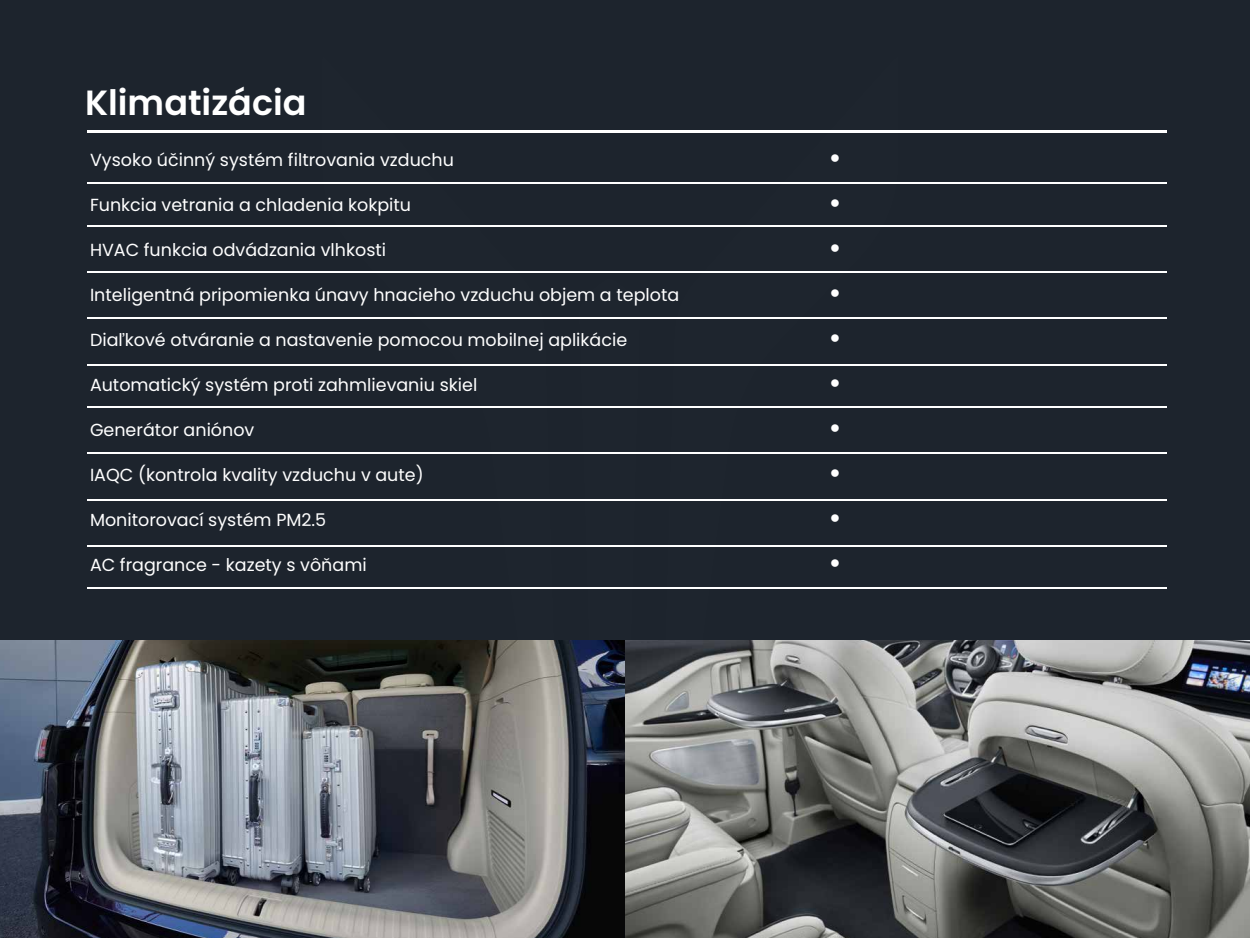
<style>
.page{position:relative;width:1250px;height:938px;background:#1d242d}
.page>*{position:absolute;margin:0;border:0;box-sizing:border-box;transform-origin:0 0}
.t1{font:600 35px "Poppins";color:#fff}
.t2{font:17.5px "Poppins";color:#fff}
.t3{font:17.5px "Arial";color:#fff}
</style>
<div class="page">
<svg style="left:662px;top:132px;width:237px;height:456px"></svg>
<svg style="left:321px;top:132px;width:236px;height:456px"></svg>
<svg style="left:579px;top:317px;width:69px;height:271px"></svg>
<hr style="left:87px;top:130px;width:1080px;height:2px;background:#fff">
<hr style="left:87px;top:182px;width:1080px;height:2px;background:#fff">
<hr style="left:87px;top:225px;width:1080px;height:1px;background:#fff">
<hr style="left:87px;top:271px;width:1080px;height:1px;background:#fff">
<hr style="left:87px;top:318px;width:1080px;height:1px;background:#fff">
<hr style="left:87px;top:364px;width:1080px;height:1px;background:#fff">
<hr style="left:87px;top:406px;width:1080px;height:2px;background:#fff">
<hr style="left:87px;top:452px;width:1080px;height:2px;background:#fff">
<hr style="left:87px;top:499px;width:1080px;height:1px;background:#fff">
<hr style="left:87px;top:545px;width:1080px;height:1px;background:#fff">
<hr style="left:87px;top:588px;width:1080px;height:1px;background:#fff">
<img style="left:0;top:640px;width:1250px;height:298px">
<h1 class="t1" style="left:85px;top:82px;width:223px">Klimatizácia</h1>
<p class="t2" style="left:90px;top:150px;width:365px">Vysoko účinný systém filtrovania vzduchu</p>
<p class="t2" style="left:90px;top:195px;width:323px">Funkcia vetrania a chladenia kokpitu</p>
<p class="t2" style="left:90px;top:240px;width:298px">HVAC funkcia odvádzania vlhkosti</p>
<p class="t2" style="left:90px;top:285px;width:591px">Inteligentná pripomienka únavy hnacieho vzduchu objem a teplota</p>
<p class="t2" style="left:90px;top:330px;width:539px">Diaľkové otváranie a nastavenie pomocou mobilnej aplikácie</p>
<p class="t2" style="left:90px;top:375px;width:389px">Automatický systém proti zahmlievaniu skiel</p>
<p class="t2" style="left:90px;top:420px;width:166px">Generátor aniónov</p>
<p class="t2" style="left:90px;top:465px;width:335px">IAQC (kontrola kvality vzduchu v aute)</p>
<p class="t2" style="left:90px;top:510px;width:238px">Monitorovací systém PM2.5</p>
<p class="t2" style="left:90px;top:555px;width:278px">AC fragrance - kazety s vôňami</p>
<h1 class="t1" style="left:92px;top:89px;width:260px">Asistenti jazdy</h1>
<p class="t3" style="left:830px;top:144px;width:12px">●</p>
<p class="t3" style="left:830px;top:189px;width:12px">●</p>
<p class="t3" style="left:830px;top:234px;width:12px">●</p>
<p class="t3" style="left:830px;top:279px;width:12px">●</p>
<p class="t3" style="left:830px;top:324px;width:12px">●</p>
<p class="t3" style="left:830px;top:369px;width:12px">●</p>
<p class="t3" style="left:830px;top:414px;width:12px">●</p>
<p class="t3" style="left:830px;top:459px;width:12px">●</p>
<p class="t3" style="left:830px;top:504px;width:12px">●</p>
<p class="t3" style="left:830px;top:549px;width:12px">●</p>
</div>
